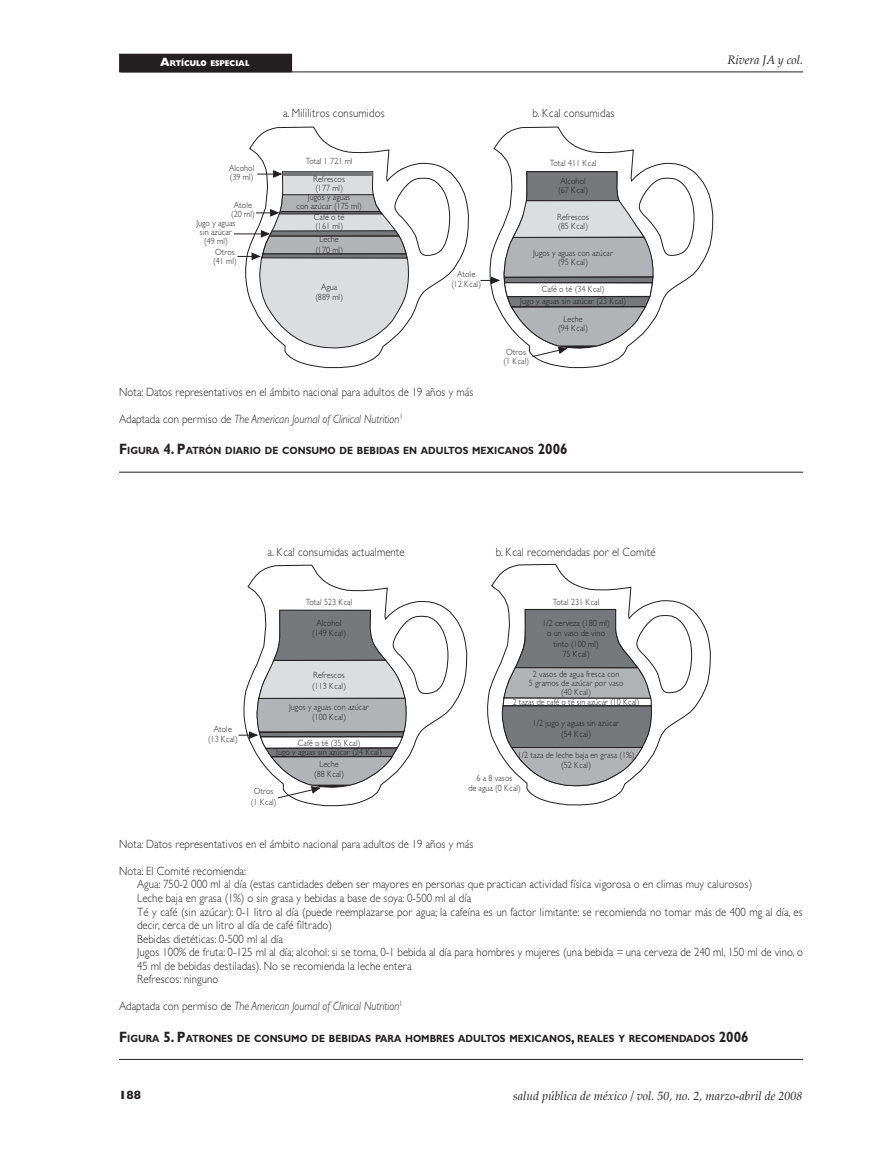
<style>
.page{position:relative;width:893px;height:1149px;background:#fff}
.page>*{position:absolute;margin:0;border:0;box-sizing:border-box;transform-origin:0 0}
.t1{font:300 12px/13.5px "Gill Sans";letter-spacing:.01em;color:#231f20;scale:.9 1}
.t2{font:italic 300 12px "Gill Sans";color:#231f20;scale:.9 1}
.t3{font:italic 12px "Palatino";color:#231f20}
.t4{font:800 12px "Gill Sans";color:#231f20;scale:.9 1}
.t5{font:700 10.5px "Gill Sans";color:#231f20;scale:.9 1}
.t6{font:300 9px/10.5px "Gill Sans";letter-spacing:.01em;color:#231f20;text-align:center;scale:.9 1}
.t7{font:800 8.4px "Gill Sans";color:#fff;scale:.9 1}
.s1{font-size:12px}
.s2{font-style:normal}
.s3{font-size:15px}
</style>
<div class="page">
<div style="left:120px;top:54px;width:172px;height:18px;background:#231f20"></div>
<hr style="left:120px;top:72px;width:683px;height:1px;background:#231f20">
<hr style="left:119px;top:1058px;width:684px;height:1px;background:#231f20">
<svg style="left:487px;top:564px;width:224px;height:241px"></svg>
<svg style="left:247px;top:564px;width:220px;height:241px"></svg>
<svg style="left:502px;top:609px;width:190px;height:177px"></svg>
<svg style="left:238px;top:609px;width:210px;height:189px"></svg>
<hr style="left:119px;top:472px;width:684px;height:1px;background:#231f20">
<svg style="left:249px;top:127px;width:220px;height:241px"></svg>
<svg style="left:234px;top:170px;width:216px;height:178px"></svg>
<svg style="left:493px;top:127px;width:220px;height:241px"></svg>
<svg style="left:480px;top:171px;width:214px;height:186px"></svg>
<p class="t7" style="left:160px;top:59px;width:101px"><span class="s1">A</span>RTÍCULO ESPECIAL</p>
<p class="t6" style="left:229px;top:164px;width:30px;line-height:9px;text-align:left">Alcohol (39 ml)</p>
<p class="t6" style="left:234px;top:200px;width:22px">Atole</p>
<p class="t6" style="left:231px;top:209px;width:28px">(20 ml)</p>
<p class="t6" style="left:196px;top:217px;width:45px">Jugo y aguas</p>
<p class="t6" style="left:200px;top:226px;width:37px">sin azúcar</p>
<p class="t6" style="left:204px;top:235px;width:28px">(49 ml)</p>
<p class="t6" style="left:213px;top:247px;width:28px;line-height:9px;text-align:left">Otros (41 ml)</p>
<p class="t1" style="left:283px;top:107px;width:114px">a. Mililitros consumidos</p>
<p class="t1" style="left:533px;top:107px;width:92px">b. Kcal consumidas</p>
<p class="t6" style="left:306px;top:152px;width:54px;line-height:18px">Total 1 721 ml<br>Refrescos</p>
<p class="t6" style="left:297px;top:184px;width:74px;line-height:9px">(177 ml)<br>Jugos y aguas<br>con azúcar (175 ml)</p>
<p class="t6" style="left:314px;top:212px;width:36px;line-height:9px;text-align:left">Café o té (161 ml)</p>
<p class="t6" style="left:315px;top:234px;width:32px">Leche (170 ml)</p>
<p class="t6" style="left:315px;top:281px;width:32px">Agua (889 ml)</p>
<p class="t6" style="left:451px;top:270px;width:35px;line-height:9px">Atole (12 Kcal)</p>
<p class="t6" style="left:550px;top:153px;width:53px;line-height:18px">Total 411 Kcal<br>Alcohol</p>
<p class="t6" style="left:558px;top:184px;width:35px">(67 Kcal)</p>
<p class="t6" style="left:557px;top:212px;width:37px;line-height:9px;text-align:left">Refrescos (85 Kcal)</p>
<p class="t6" style="left:533px;top:248px;width:90px;line-height:9px">Jugos y aguas con azúcar (95 Kcal)</p>
<p class="t6" style="left:520px;top:282px;width:119px;line-height:12px">Café o té (34 Kcal)<br>Jugo y aguas sin azúcar (23 Kcal)</p>
<p class="t6" style="left:558px;top:314px;width:35px;line-height:9px">Leche (94 Kcal)</p>
<p class="t6" style="left:503px;top:347px;width:30px;line-height:9px">Otros (1 Kcal)</p>
<p class="t1" style="left:119px;top:385px;width:395px">Nota: Datos representativos en el ámbito nacional para adultos de 19 años y más</p>
<p class="t2" style="left:119px;top:412px;width:317px"><span class="s2">Adaptada con permiso de</span> The American Journal of Clinical Nutrition<sup>1</sup></p>
<p class="t5" style="left:119px;top:444px;width:500px"><span class="s3">F</span>IGURA <span class="s3">4. P</span>ATRÓN DIARIO DE CONSUMO DE BEBIDAS EN ADULTOS MEXICANOS <span class="s3">2006</span></p>
<p class="t1" style="left:267px;top:545px;width:154px">a. Kcal consumidas actualmente</p>
<p class="t1" style="left:496px;top:545px;width:179px">b. Kcal recomendadas por el Comité</p>
<p class="t6" style="left:208px;top:723px;width:35px">Atole (13 Kcal)</p>
<p class="t6" style="left:306px;top:596px;width:53px">Total 523 Kcal</p>
<p class="t6" style="left:312px;top:617px;width:39px">Alcohol (149 Kcal)</p>
<p class="t6" style="left:312px;top:669px;width:39px;text-align:left">Refrescos (113 Kcal)</p>
<p class="t6" style="left:289px;top:701px;width:90px">Jugos y aguas con azúcar (100 Kcal)</p>
<p class="t6" style="left:276px;top:738px;width:119px;line-height:9px">Café o té (35 Kcal)<br>Jugo y aguas sin azúcar (24 Kcal)</p>
<p class="t6" style="left:314px;top:758px;width:35px">Leche (88 Kcal)</p>
<p class="t6" style="left:251px;top:786px;width:30px">Otros (1 Kcal)</p>
<p class="t6" style="left:553px;top:596px;width:53px">Total 231 Kcal</p>
<p class="t6" style="left:542px;top:617px;width:77px">1/2 cerveza (180 ml) o un vaso de vino tinto (100 ml)<br>75 Kcal)</p>
<p class="t6" style="left:529px;top:669px;width:107px;line-height:9px">2 vasos de agua fresca con<br>5 gramos de azúcar por vaso (40 Kcal)</p>
<p class="t6" style="left:513px;top:696px;width:142px">2 tazas de café o té sin azúcar (10 Kcal)</p>
<p class="t6" style="left:533px;top:717px;width:97px">1/2 jugo y aguas sin azúcar (54 Kcal)</p>
<p class="t6" style="left:518px;top:749px;width:131px">1/2 taza de leche baja en grasa (1%) (52 Kcal)</p>
<p class="t6" style="left:468px;top:772px;width:60px">6 a 8 vasos<br>de agua (0 Kcal)</p>
<p class="t3" style="left:727px;top:53px;width:77px">Rivera JA y col.</p>
<p class="t1" style="left:119px;top:837px;width:395px">Nota: Datos representativos en el ámbito nacional para adultos de 19 años y más</p>
<p class="t1" style="left:137px;top:864px;width:741px;text-indent:-18px">Nota: El Comité recomienda:<br>Agua: 750-2 000 ml al día (estas cantidades deben ser mayores en personas que practican actividad física vigorosa o en climas muy calurosos)<br>Leche baja en grasa (1%) o sin grasa y bebidas a base de soya: 0-500 ml al día<br>Té y café (sin azúcar): 0-1 litro al día (puede reemplazarse por agua; la cafeína es un factor limitante: se recomienda no tomar más de 400 mg al día, es decir, cerca de un litro al día de café filtrado)<br>Bebidas dietéticas: 0-500 ml al día<br>Jugos 100% de fruta: 0-125 ml al día; alcohol: si se toma, 0-1 bebida al día para hombres y mujeres (una bebida = una cerveza de 240 ml, 150 ml de vino, o 45 ml de bebidas destiladas). No se recomienda la leche entera<br>Refrescos: ninguno</p>
<p class="t2" style="left:119px;top:999px;width:317px"><span class="s2">Adaptada con permiso de</span> The American Journal of Clinical Nutrition<sup>1</sup></p>
<p class="t5" style="left:119px;top:1031px;width:701px"><span class="s3">F</span>IGURA <span class="s3">5. P</span>ATRONES DE CONSUMO DE BEBIDAS PARA HOMBRES ADULTOS MEXICANOS<span class="s3">,</span> REALES Y RECOMENDADOS <span class="s3">2006</span></p>
<p class="t4" style="left:119px;top:1087px;width:26px">188</p>
<p class="t3" style="left:513px;top:1088px;width:291px">salud pública de méxico / vol. 50, no. 2, marzo-abril de 2008</p>
</div>
